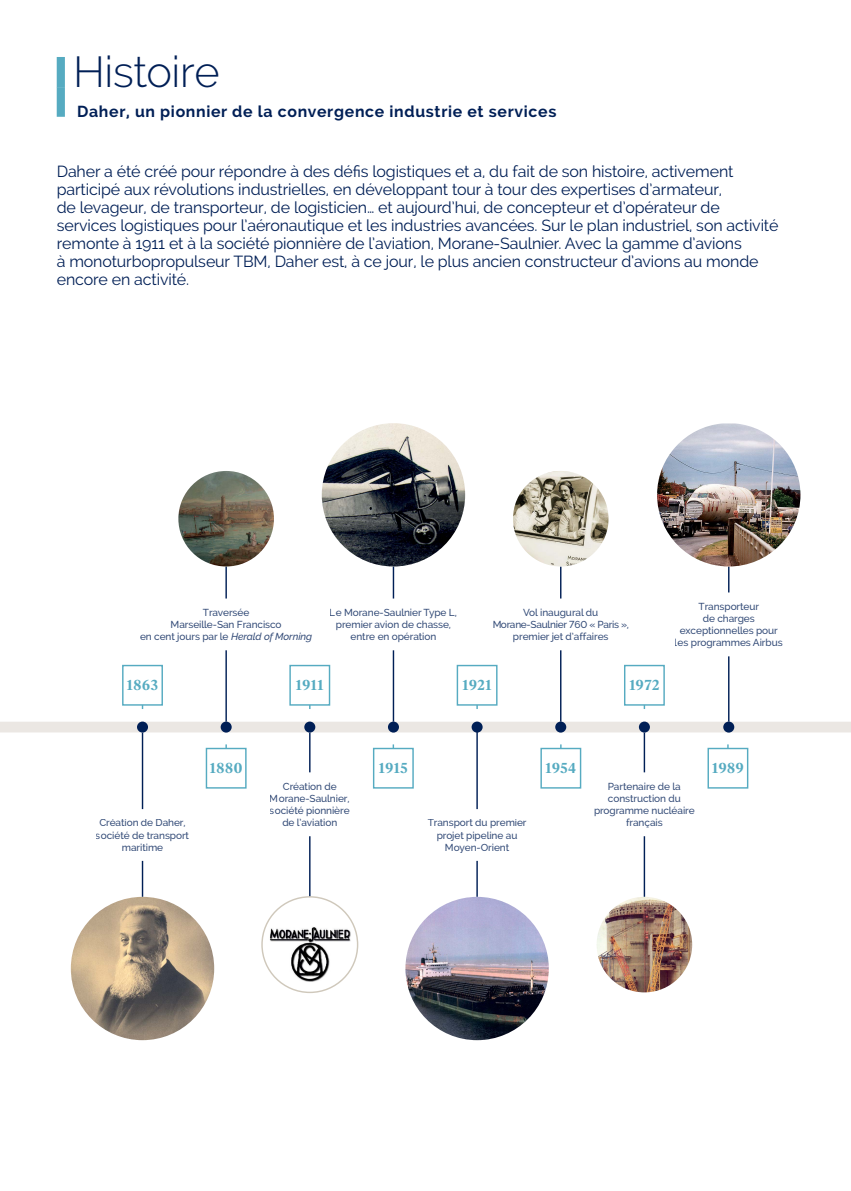
<style>
.page{position:relative;width:851px;height:1191px;background:#fff}
.page>*{position:absolute;margin:0;border:0;box-sizing:border-box;transform-origin:0 0}
.Titre_2_bleu_grand{font:300 43.2px "Raleway";letter-spacing:-.01em;color:#001f56}
.Chapo{font:16px/18px "Raleway";letter-spacing:-.01em;color:#001f56}
.Titre_2_grand_suite{font:700 15.8px "Raleway";letter-spacing:.045em;color:#001f56}
.t1{font:700 14.4px "Ivar Headline";letter-spacing:.04em;color:#56abc1}
.t2{font:500 10.1px/12.1px "Raleway";letter-spacing:-.01em;color:#001f56;text-align:center}
.s1{font-style:italic}
</style>
<div class="page">
<div style="left:57px;top:57px;width:8px;height:30px;background:#56abc1"></div>
<div style="left:57px;top:87px;width:8px;height:30px;background:#56abc1"></div>
<div style="left:0;top:721px;width:850px;height:11px;background:#ebe7e3"></div>
<hr style="left:225px;top:650px;width:2px;height:71px;background:#001f56">
<hr style="left:392px;top:650px;width:2px;height:71px;background:#001f56">
<hr style="left:560px;top:650px;width:1px;height:71px;background:#001f56">
<hr style="left:728px;top:656px;width:1px;height:65px;background:#001f56">
<hr style="left:225px;top:566px;width:2px;height:32px;background:#001f56">
<hr style="left:392px;top:566px;width:2px;height:32px;background:#001f56">
<hr style="left:560px;top:566px;width:1px;height:32px;background:#001f56">
<svg style="left:728px;top:566px;width:1px;height:26px"></svg>
<img style="left:178px;top:471px;width:96px;height:95px;border-radius:48px">
<img style="left:513px;top:471px;width:95px;height:95px;border-radius:48px">
<hr style="left:142px;top:732px;width:1px;height:77px;background:#001f56">
<hr style="left:476px;top:732px;width:1px;height:77px;background:#001f56">
<hr style="left:309px;top:732px;width:1px;height:40px;background:#001f56">
<hr style="left:643px;top:732px;width:2px;height:40px;background:#001f56">
<hr style="left:142px;top:861px;width:1px;height:36px;background:#001f56">
<hr style="left:476px;top:861px;width:1px;height:36px;background:#001f56">
<hr style="left:309px;top:836px;width:1px;height:61px;background:#001f56">
<hr style="left:643px;top:836px;width:2px;height:61px;background:#001f56">
<img style="left:71px;top:897px;width:143px;height:143px;border-radius:72px">
<img style="left:405px;top:897px;width:143px;height:143px;border-radius:72px">
<img style="left:268px;top:927px;width:83px;height:55px">
<img style="left:596px;top:897px;width:96px;height:95px;border-radius:48px">
<img style="left:322px;top:423px;width:143px;height:143px;border-radius:72px">
<img style="left:657px;top:423px;width:143px;height:143px">
<div style="left:137px;top:721px;width:11px;height:11px;background:#001f56;border-radius:50%"></div>
<div style="left:221px;top:721px;width:11px;height:11px;background:#001f56;border-radius:50%"></div>
<div style="left:304px;top:721px;width:11px;height:11px;background:#001f56;border-radius:50%"></div>
<div style="left:388px;top:721px;width:11px;height:11px;background:#001f56;border-radius:50%"></div>
<div style="left:471px;top:721px;width:11px;height:11px;background:#001f56;border-radius:50%"></div>
<div style="left:555px;top:721px;width:11px;height:11px;background:#001f56;border-radius:50%"></div>
<div style="left:723px;top:721px;width:11px;height:11px;background:#001f56;border-radius:50%"></div>
<div style="left:638px;top:721px;width:11px;height:11px;background:#001f56;border-radius:50%"></div>
<svg style="left:122px;top:664px;width:41px;height:45px"></svg>
<svg style="left:289px;top:664px;width:42px;height:45px"></svg>
<svg style="left:456px;top:664px;width:42px;height:45px"></svg>
<svg style="left:624px;top:664px;width:41px;height:45px"></svg>
<svg style="left:205px;top:744px;width:42px;height:45px"></svg>
<svg style="left:372px;top:744px;width:42px;height:45px"></svg>
<svg style="left:540px;top:744px;width:42px;height:45px"></svg>
<svg style="left:707px;top:744px;width:42px;height:45px"></svg>
<p class="Titre_2_bleu_grand" style="left:73px;top:47px;width:148px">Histoire</p>
<p class="Titre_2_grand_suite" style="left:77px;top:103px;width:480px">Daher, un pionnier de la convergence industrie et services</p>
<p class="Chapo" style="left:57px;top:163px;width:723px">Daher a été créé pour répondre à des défis logistiques et a, du fait de son histoire, activement participé aux révolutions industrielles, en développant tour à tour des expertises d’armateur,<br>de levageur, de transporteur, de logisticien… et aujourd’hui, de concepteur et d’opérateur de services logistiques pour l’aéronautique et les industries avancées. Sur le plan industriel, son activité remonte à 1911 et à la société pionnière de l’aviation, Morane-Saulnier. Avec la gamme d’avions<br>à monoturbopropulseur TBM, Daher est, à ce jour, le plus ancien constructeur d’avions au monde encore en activité.</p>
<p class="t2" style="left:140px;top:606px;width:174px">Traversée<br>Marseille-San Francisco<br>en cent jours par le <span class="s1">Herald of Morning</span></p>
<p class="t2" style="left:330px;top:606px;width:129px">Le Morane-Saulnier Type L, premier avion de chasse, entre en opération</p>
<p class="t2" style="left:492px;top:606px;width:138px">Vol inaugural du<br>Morane-Saulnier 760 « Paris », premier jet d’affaires</p>
<p class="t2" style="left:674px;top:600px;width:109px">Transporteur<br>de charges exceptionnelles pour les programmes Airbus</p>
<p class="t1" style="left:127px;top:677px;width:33px">1863</p>
<p class="t1" style="left:296px;top:677px;width:29px">1911</p>
<p class="t2" style="left:96px;top:817px;width:95px">Création de Daher, société de transport maritime</p>
<p class="t1" style="left:210px;top:760px;width:34px">1880</p>
<p class="t2" style="left:270px;top:780px;width:81px">Création de<br>Morane-Saulnier, société pionnière de l’aviation</p>
<p class="t1" style="left:462px;top:677px;width:31px">1921</p>
<p class="t1" style="left:629px;top:677px;width:32px">1972</p>
<p class="t1" style="left:379px;top:760px;width:30px">1915</p>
<p class="t2" style="left:428px;top:817px;width:100px">Transport du premier projet pipeline au<br>Moyen-Orient</p>
<p class="t1" style="left:545px;top:760px;width:32px">1954</p>
<p class="t2" style="left:594px;top:780px;width:102px">Partenaire de la construction du programme nucléaire français</p>
<p class="t1" style="left:712px;top:760px;width:33px">1989</p>
</div>
